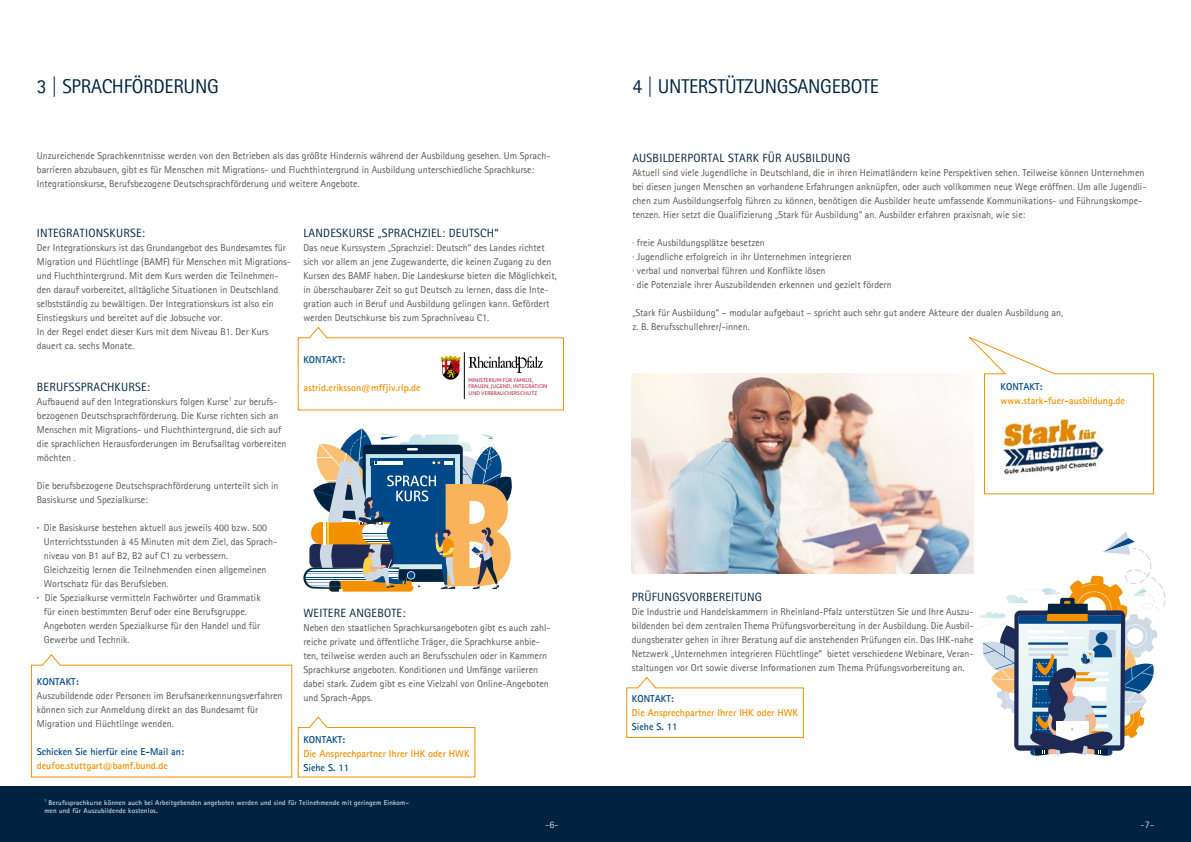
<style>
.page{position:relative;width:1191px;height:842px;background:#fff}
.page>*{position:absolute;margin:0;border:0;box-sizing:border-box;transform-origin:0 0}
.t1{font:20px "Agfa Rotis Sans Serif";letter-spacing:-.015em;color:#002341}
.t2{font:12px "Agfa Rotis Sans Serif";letter-spacing:.02em;color:#002341}
.t3{font:10px/14px "Agfa Rotis Sans Serif";color:#565656}
.t4{font:700 10px "Agfa Rotis Sans Serif";color:#f39100}
.t5{font:700 10px "Agfa Rotis Sans Serif";color:#004988}
.t6{font:10px "Agfa Rotis Sans Serif";color:#ced9e6}
.t7{font:700 7px/8.4px "Agfa Rotis Sans Serif";letter-spacing:.02em;color:#ced9e6}
.t8{font:5.7px/6.5px "Bliss 2";color:#b61c3e}
.s1{font-weight:700;color:#004988}
</style>
<div class="page">
<svg style="left:303px;top:428px;width:209px;height:163px"></svg>
<svg style="left:969px;top:531px;width:192px;height:225px"></svg>
<img style="left:632px;top:373px;width:341px;height:200px">
<svg style="left:965px;top:337px;width:189px;height:158px"></svg>
<svg style="left:626px;top:677px;width:178px;height:61px"></svg>
<svg style="left:297px;top:326px;width:267px;height:85px"></svg>
<hr style="left:464px;top:352px;width:1px;height:47px;background:#000">
<div style="left:0;top:787px;width:604px;height:55px;background:#002341"></div>
<div style="left:587px;top:787px;width:604px;height:55px;background:#002341"></div>
<svg style="left:30px;top:654px;width:446px;height:124px"></svg>
<h1 class="t1" style="left:37px;top:75px;width:159px">3 | Sprachförderung</h1>
<h1 class="t1" style="left:632px;top:75px;width:116px">4 | Unte rstützung</h1>
<h1 class="t1" style="left:788px;top:75px;width:31px">sangeb</h1>
<h1 class="t1" style="left:850px;top:75px;width:21px">ote</h1>
<p class="t3" style="left:37px;top:148px;width:515px">Unzureichende Sprachkenntnisse werden von den Betrieben als das größte H indernis während der Ausbildung gesehen. Um Sprach&shy;barrieren abzubauen, gibt es für Menschen mit Migrations- und Fluchthintergrund in Ausbildung unterschiedliche Sprachkurse:<br>Integrationskurse, Berufsbezogene Deutschsprachförderung und weitere Angebote.</p>
<p class="t2" style="left:632px;top:151px;width:138px">Ausbilderportal STARK FÜR</p>
<p class="t2" style="left:785px;top:151px;width:66px">AUSBILDUNG</p>
<p class="t3" style="left:632px;top:165px;width:515px">Aktuell sind viele Jugendliche in Deutschland, die in ihren Heimatländern keine Perspektiven sehen. Teilweise können Unternehmen bei diesen jungen Menschen an vorhandene Erfahrungen anknüpfen, oder auch vollkommen neue Wege eröffnen. Um alle Jugendli&shy;chen zum Ausbildungserfolg führen zu können, benötigen die Ausbilder heute umfassende Kommunikations- und Führungskompe&shy;tenzen. H ier setzt die Qualifizierung „Stark für Ausbildung“ an. Ausbilder erfahren praxisnah, wie sie:</p>
<p class="t3" style="left:632px;top:235px;width:261px">· freie Ausbildungsplätze besetzen<br>· Jugendliche erfolgreich in ihr Unternehmen integrieren<br>· verbal und nonverbal führen und Konflikte lösen<br>· die Potenziale ihrer Auszubildenden erkennen und gezielt fördern</p>
<p class="t3" style="left:632px;top:305px;width:432px">„Stark für Ausbildung“ – modular aufgebaut – spricht auch sehr gut andere Akteure der dualen Ausbildung an, z. B. Berufsschullehrer/-innen.</p>
<p class="t2" style="left:37px;top:225px;width:11px">Integ</p>
<p class="t2" style="left:66px;top:225px;width:80px">rationsku rse:</p>
<p class="t3" style="left:37px;top:240px;width:256px">Der Integrationskurs ist das Grundangebot des Bundesamtes für Migration und Flüchtlinge (BAMF) für Menschen mit Migrations&shy;und Fluchthintergrund. Mit dem Kurs werden die Teilnehmen&shy;den darauf vorbereitet, alltägliche Situationen in Deutschland selbstständig zu bewältigen. Der Integrationskurs ist also ein Einstiegskurs und bereitet auf die Jobsuche vor.<br>In der Regel endet dieser Kurs mit dem Niveau B1. Der Kurs dauert ca. sechs Monate.</p>
<p class="t2" style="left:37px;top:379px;width:115px">Beru fssprachku rse:</p>
<p class="t3" style="left:37px;top:394px;width:251px">Aufbauend auf den Integrationskurs folgen Kurse<sup>1</sup> zur berufs&shy;bezogenen Deutschsprachförderung. Die Kurse richten sich an Menschen mit Migrations- und Fluchthintergrund, die sich auf die sprachlichen Herausforderungen im Berufsalltag vorbereiten möchten .</p>
<p class="t3" style="left:37px;top:478px;width:243px">Die berufsbezogene Deutschsprachförderung unterteilt sich in<br>Basiskurse und Spezialkurse:</p>
<p class="t3" style="left:37px;top:520px;width:232px"><span class="s1">·</span> Die Basiskurse bestehen aktuell aus jeweils 400 bzw. 500</p>
<p class="t3" style="left:44px;top:534px;width:235px">Unterrichtsstunden à 45 Minuten mit dem Ziel, das Sprach-</p>
<p class="t3" style="left:44px;top:548px;width:186px">niveau von B1 auf B2, B2 auf C1 zu verbessern.</p>
<p class="t3" style="left:44px;top:562px;width:224px">Gleichzeitig lernen die Teilnehmenden einen allgemeinen</p>
<p class="t3" style="left:44px;top:576px;width:126px">Wortschatz für das Berufsleben.</p>
<p class="t3" style="left:37px;top:590px;width:225px"><span class="s1">·</span> Die Spezialkurse vermitteln Fachwörter und Grammatik</p>
<p class="t3" style="left:44px;top:604px;width:204px">für einen bestimmten Beruf oder eine Berufsgruppe.</p>
<p class="t3" style="left:37px;top:618px;width:225px">Angeboten werden Spezialkurse für den Handel und für</p>
<p class="t3" style="left:44px;top:632px;width:87px">Gewerbe und Technik.</p>
<p class="t5" style="left:37px;top:675px;width:25px">Kontakt</p>
<p class="t5" style="left:76px;top:675px;width:4px">:</p>
<p class="t3" style="left:37px;top:688px;width:247px">Auszubildende oder Personen im Berufsanerkennungsverfahren können sich zur Anmeldung direkt an das Bundesamt für<br>Migration und Flüchtlinge wenden.</p>
<p class="t5" style="left:37px;top:745px;width:149px">Schicken Sie hierfür eine E-Mail an:</p>
<p class="t4" style="left:37px;top:759px;width:132px">deufoe.stuttgart@bamf.bund.de</p>
<p class="t2" style="left:303px;top:225px;width:125px">Lan desku rse „Sprachziel</p>
<p class="t2" style="left:442px;top:225px;width:14px">: Deut</p>
<p class="t2" style="left:474px;top:225px;width:26px">sch“</p>
<p class="t3" style="left:303px;top:240px;width:255px">Das neue Kurssystem „Sprachziel: Deutsch“ des Landes richtet sich vor allem an jene Zugewanderte, die keinen Zugang zu den Kursen des BAMF haben. Die Landeskurse bieten die Möglichkeit, in überschaubarer Zeit so gut Deutsch zu lernen, dass die Inte&shy;gration auch in Beruf und Ausbildung gelingen kann. Gefördert werden Deutschkurse bis zum Sprachniveau C1.</p>
<p class="t5" style="left:303px;top:353px;width:25px">Kontakt</p>
<p class="t5" style="left:342px;top:353px;width:4px">:</p>
<p class="t4" style="left:303px;top:381px;width:119px">astrid.eriksson@mffjiv.rlp.de</p>
<p class="t8" style="left:468px;top:376px;width:80px">MINISTERIUM FÜR FAMILIE,<br>FRAUEN, JUGEND, INTEGRATION<br>UND VERBRAUCHERSCHUTZ</p>
<p class="t5" style="left:1000px;top:380px;width:25px">Kontakt</p>
<p class="t5" style="left:1039px;top:380px;width:4px">:</p>
<p class="t4" style="left:1000px;top:394px;width:126px">www.stark-fuer-ausbildung.de</p>
<p class="t2" style="left:632px;top:590px;width:34px">Prüfung</p>
<p class="t2" style="left:679px;top:590px;width:53px">svorbereitung</p>
<p class="t3" style="left:632px;top:604px;width:343px;text-align:justify">Die Industrie und Handelskammern in Rheinland-Pfalz unterstützen Sie und Ihre Auszu&shy;bildenden bei dem zentralen Thema Prüfungsvorbereitung in der Ausbildung. Die Ausbil&shy;dungsberater gehen in ihrer Beratung auf die anstehenden Prüfungen ein. Das IH K-nahe Netzwerk „Unternehmen integrieren Flüchtlinge“ bietet verschiedene Webinare, Veran&shy;staltungen vor Ort sowie diverse Informationen zum Thema Prüfungsvorbereitung an.</p>
<p class="t2" style="left:303px;top:606px;width:16px">Weite</p>
<p class="t2" style="left:334px;top:606px;width:24px">re Angeb</p>
<p class="t2" style="left:384px;top:606px;width:23px">ote :</p>
<p class="t3" style="left:303px;top:621px;width:249px">Neben den staatlichen Sprachkursangeboten gibt es auch zahl&shy;reiche private und öffentliche Träger, die Sprachkurse anbie&shy;ten, teilweise werden auch an Berufsschulen oder in Kammern Sprachkurse angeboten. Konditionen und Umfänge variieren dabei stark. Zudem gibt es eine Vielzahl von Online-Angeboten und Sprach-Apps.</p>
<p class="t5" style="left:303px;top:733px;width:25px">Kontakt</p>
<p class="t5" style="left:342px;top:733px;width:4px">:</p>
<p class="t4" style="left:303px;top:747px;width:168px">Die Ansprechpartner Ihrer IH K oder HWK</p>
<p class="t5" style="left:303px;top:761px;width:47px">Siehe S. 11</p>
<p class="t7" style="left:44px;top:798px;width:366px"><sup>1</sup> Berufssprachkurse können auch bei Arbeitgebenden angeboten werden und sind für Teilnehmende mit geringem Einkom&shy;men und für Auszubildende kostenlos.</p>
<p class="t5" style="left:632px;top:692px;width:25px">Kontakt</p>
<p class="t5" style="left:671px;top:692px;width:4px">:</p>
<p class="t4" style="left:632px;top:706px;width:168px">Die Ansprechpartner Ihrer IH K oder HWK</p>
<p class="t5" style="left:632px;top:720px;width:47px">Siehe S. 11</p>
<p class="t6" style="left:545px;top:819px;width:15px">-6-</p>
<p class="t6" style="left:1140px;top:819px;width:15px">-7-</p>
</div>
